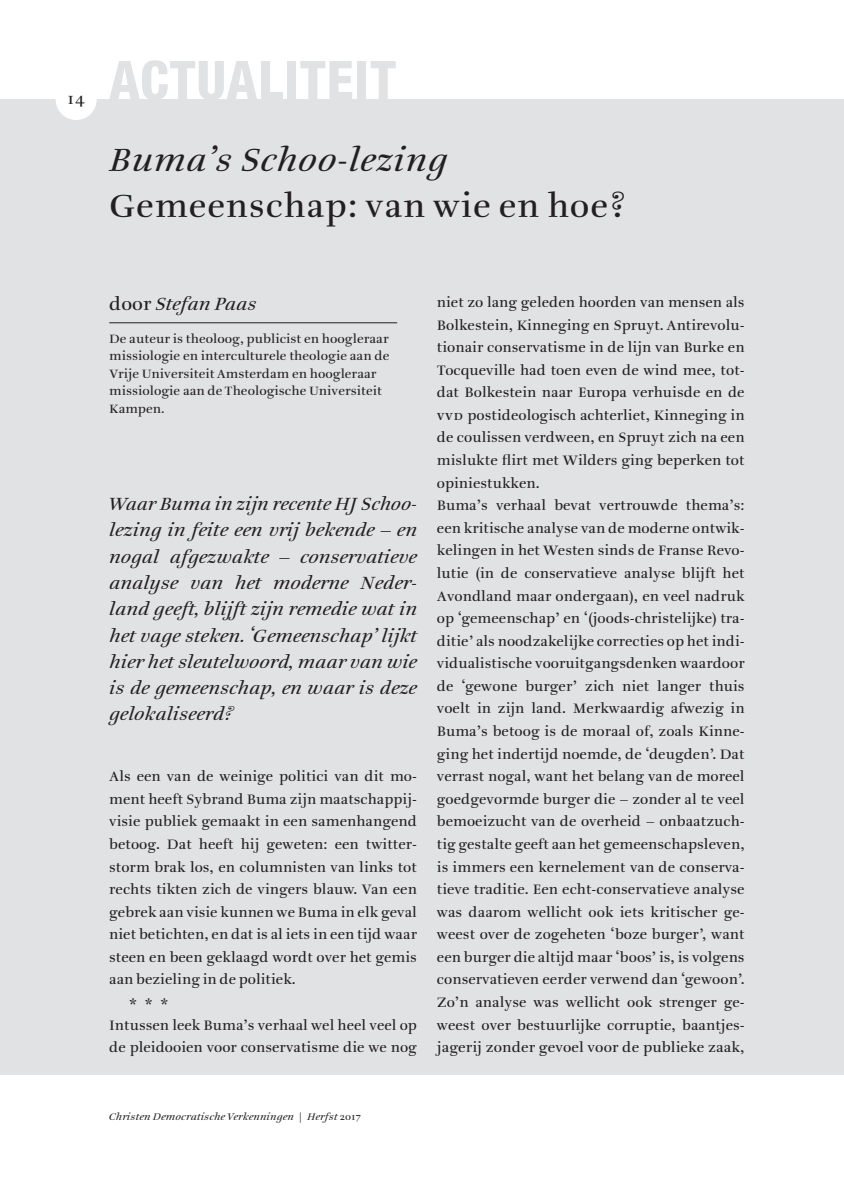
<style>
.page{position:relative;width:844px;height:1191px;background:#fff}
.page>*{position:absolute;margin:0;border:0;box-sizing:border-box;transform-origin:0 0}
.t1{font:800 condensed 53.38px "Helvetica Neue LT Std";letter-spacing:.02em;color:#e1e2e4}
.t2{font:35px "Ruse X040 Hg Tx";letter-spacing:.02em;color:#231f20}
.t3{font:italic 35px "Ruse X040 Hg Tx";letter-spacing:.02em;color:#231f20}
.t4{font:italic 19.25px/26.2px "Ruse X040 Hg Tx";color:#231f20;text-align:justify}
.t5{font:17.5px "Ruse X040 Hg Tx";color:#231f20}
.t6{font:14.88px/22.6px "Ruse X040 Hg Tx";color:#231f20}
.t7{font:13.12px/17.5px "Ruse X040 Hg Tx";color:#231f20}
.t8{font:italic 10.5px "Ruse X040 Hg Tx";letter-spacing:.015em;color:#231f20}
.s1{font-style:normal}
.s2{font-family:"Ruse X040 Hg Tx Small Caps"}
</style>
<div class="page">
<div style="left:0;top:99px;width:843px;height:975px;background:#e1e2e4"></div>
<div style="left:56px;top:79px;width:41px;height:41px;background:#fff;border-radius:50%"></div>
<hr style="left:109px;top:322px;width:288px;height:1px;background:#231f20">
<p class="t5" style="left:68px;top:88px;width:19px">14</p>
<h1 class="t1" style="left:109px;top:47px;width:288px">ACTUALITEIT</h1>
<h2 class="t3" style="left:109px;top:139px;width:339px">Buma’s Schoo-lezing</h2>
<h2 class="t2" style="left:109px;top:185px;width:519px">Gemeenschap: van wie en hoe?</h2>
<p class="t4" style="left:109px;top:291px;width:149px"><span class="s1">door</span> Stefan Paas</p>
<p class="t7" style="left:109px;top:330px;width:281px">De auteur is theoloog, publicist en hoogleraar missiologie en interculturele theologie aan de Vrije Universiteit Amsterdam en hoogleraar missiologie aan de Theologische Universiteit Kampen.</p>
<p class="t4" style="left:109px;top:491px;width:309px">Waar Buma in zijn recente HJ Schoo&shy;lezing in feite een vrij bekende – en nogal afgezwakte – conservatieve analyse van het moderne Neder&shy;land geeft, blijft zijn remedie wat in het vage steken. ‘Gemeenschap’ lijkt hier het sleutelwoord, maar van wie is de gemeenschap, en waar is deze gelokaliseerd?</p>
<p class="t6" style="left:109px;top:765px;width:309px;text-align:justify">Als een van de weinige politici van dit mo&shy;ment heeft Sybrand Buma zijn maatschappij&shy;visie publiek gemaakt in een samenhangend betoog. Dat heeft hij geweten: een twitter&shy;storm brak los, en columnisten van links tot rechts tikten zich de vingers blauw. Van een gebrek aan visie kunnen we Buma in elk geval niet betichten, en dat is al iets in een tijd waar steen en been geklaagd wordt over het gemis aan bezieling in de politiek.</p>
<p class="t6" style="left:109px;top:994px;width:309px;line-height:20.7px;text-indent:20px">***<br>Intussen leek Buma’s verhaal wel heel veel op</p>
<p class="t6" style="left:109px;top:1036px;width:309px">de pleidooien voor conservatisme die we nog</p>
<p class="t6" style="left:437px;top:291px;width:309px">niet zo lang geleden hoorden van mensen als Bolkestein, Kinneging en Spruyt. Antirevolu&shy;tionair conservatisme in de lijn van Burke en Tocqueville had toen even de wind mee, tot&shy;dat Bolkestein naar Europa verhuisde en de <span class="s2">vvd</span> postideologisch achterliet, Kinneging in de coulissen verdween, en Spruyt zich na een mislukte flirt met Wilders ging beperken tot opiniestukken.<br>Buma’s verhaal bevat vertrouwde thema’s: een kritische analyse van de moderne ontwik&shy;kelingen in het Westen sinds de Franse Revo&shy;lutie (in de conservatieve analyse blijft het Avondland maar ondergaan), en veel nadruk op ‘gemeenschap’ en ‘(joods-christelijke) tra&shy;ditie’ als noodzakelijke correcties op het indi&shy;vidualistische vooruitgangsdenken waardoor de ‘gewone burger’ zich niet langer thuis voelt in zijn land. Merkwaardig afwezig in Buma’s betoog is de moraal of, zoals Kinne&shy;ging het indertijd noemde, de ‘deugden’. Dat verrast nogal, want het belang van de moreel goedgevormde burger die – zonder al te veel bemoeizucht van de overheid – onbaatzuch&shy;tig gestalte geeft aan het gemeenschapsleven, is immers een kernelement van de conserva&shy;tieve traditie. Een echt-conservatieve analyse was daarom wellicht ook iets kritischer ge&shy;weest over de zogeheten ‘boze burger’, want een burger die altijd maar ‘boos’ is, is volgens conservatieven eerder verwend dan ‘gewoon’.<br>Zo’n analyse was wellicht ook strenger ge&shy;weest over bestuurlijke corruptie, baantjes&shy;jagerij zonder gevoel voor de publieke zaak,</p>
<p class="t8" style="left:109px;top:1110px;width:253px">Christen Democratische Verkenningen <span class="s1">|</span> Herfst <span class="s1">2017</span></p>
</div>
